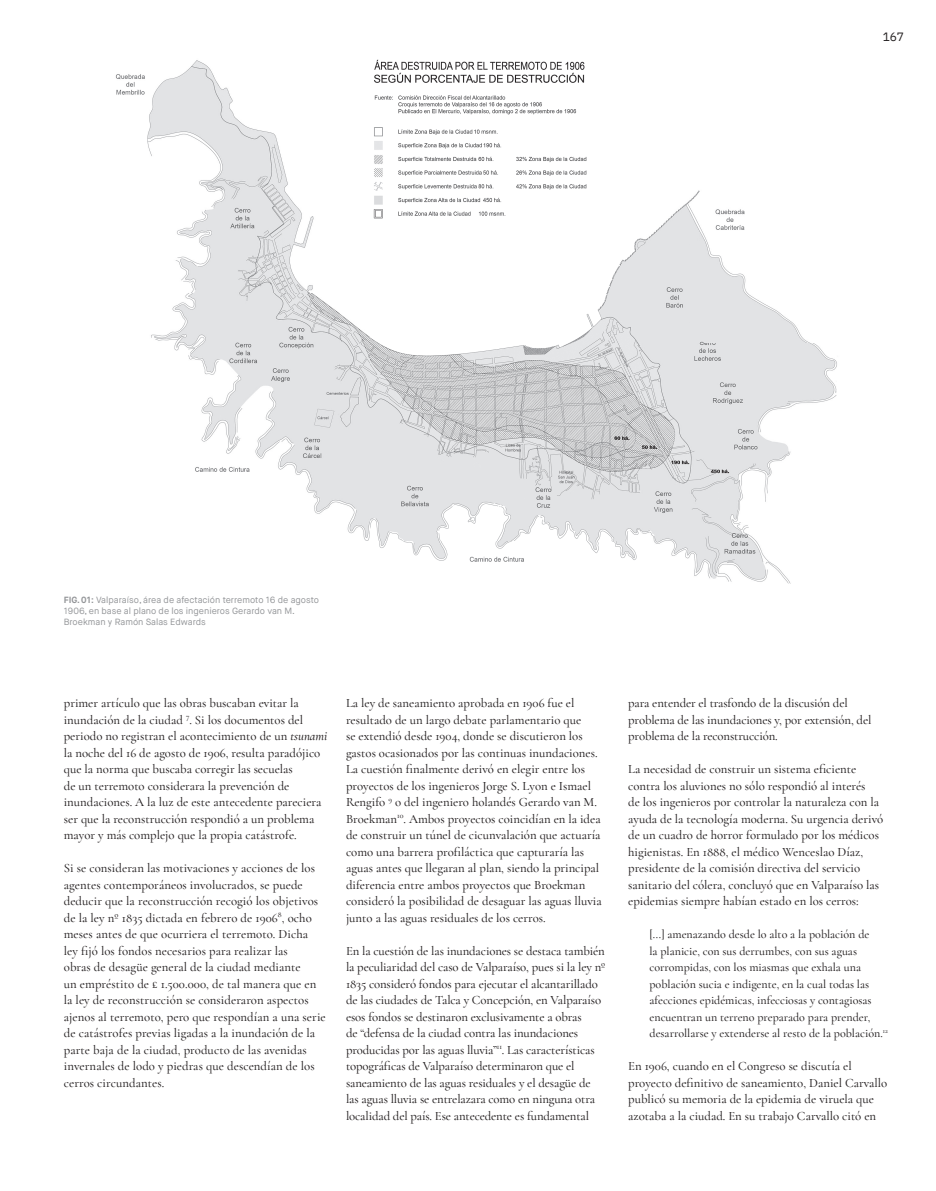
<style>
.page{position:relative;width:936px;height:1191px;background:#fff}
.page>*{position:absolute;margin:0;border:0;box-sizing:border-box;transform-origin:0 0}
.t1{font:500 12.75px/16.5px "Cormorant Garamond";color:#231f20}
.t2{font:500 12px/16.5px "Cormorant Garamond";color:#231f20}
.t3{font:12px "IBM Plex Mono";color:#231f20}
.t4{font:9px/10.8px "Maison Neue";color:#939598}
.s1{font-weight:700}
.s2{font-style:italic}
</style>
<div class="page">
<img style="left:115px;top:59px;width:722px;height:525px">
<p class="t3" style="left:882px;top:28px;width:23px">167</p>
<p class="t4" style="left:64px;top:594px;width:257px"><span class="s1">FIG. 01:</span> Valparaíso, área de afectación terremoto 16 de agosto<br>1906, en base al plano de los ingenieros Gerardo van M.<br>Broekman y Ramón Salas Edwards</p>
<p class="t1" style="left:64px;top:694px;width:265px">primer artículo que las obras buscaban evitar la inundación de la ciudad <sup>7</sup>. Si los documentos del periodo no registran el acontecimiento de un <span class="s2">tsunami </span>la noche del 16 de agosto de 1906, resulta paradójico que la norma que buscaba corregir las secuelas<br>de un terremoto considerara la prevención de inundaciones. A la luz de este antecedente pareciera ser que la reconstrucción respondió a un problema mayor y más complejo que la propia catástrofe.</p>
<p class="t1" style="left:64px;top:859px;width:263px">Si se consideran las motivaciones y acciones de los agentes contemporáneos involucrados, se puede deducir que la reconstrucción recogió los objetivos de la ley nº 1835 dictada en febrero de 1906<sup>8</sup>, ocho meses antes de que ocurriera el terremoto. Dicha<br>ley fijó los fondos necesarios para realizar las<br>obras de desagüe general de la ciudad mediante<br>un empréstito de £ 1.500.000, de tal manera que en la ley de reconstrucción se consideraron aspectos ajenos al terremoto, pero que respondían a una serie de catástrofes previas ligadas a la inundación de la parte baja de la ciudad, producto de las avenidas invernales de lodo y piedras que descendían de los cerros circundantes.</p>
<p class="t1" style="left:346px;top:694px;width:257px">La ley de saneamiento aprobada en 1906 fue el resultado de un largo debate parlamentario que<br>se extendió desde 1904, donde se discutieron los gastos ocasionados por las continuas inundaciones.<br>La cuestión finalmente derivó en elegir entre los proyectos de los ingenieros Jorge S. Lyon e Ismael Rengifo <sup>9</sup> o del ingeniero holandés Gerardo van M.<br>Broekman<sup>10</sup>. Ambos proyectos coincidían en la idea de construir un túnel de cicunvalación que actuaría como una barrera profiláctica que capturaría las aguas antes que llegaran al plan, siendo la principal diferencia entre ambos proyectos que Broekman consideró la posibilidad de desaguar las aguas lluvia junto a las aguas residuales de los cerros.</p>
<p class="t1" style="left:346px;top:942px;width:261px">En la cuestión de las inundaciones se destaca también la peculiaridad del caso de Valparaíso, pues si la ley nº 1835 consideró fondos para ejecutar el alcantarillado de las ciudades de Talca y Concepción, en Valparaíso esos fondos se destinaron exclusivamente a obras<br>de “defensa de la ciudad contra las inundaciones producidas por las aguas lluvia”<sup>11</sup>. Las características topográficas de Valparaíso determinaron que el saneamiento de las aguas residuales y el desagüe de las aguas lluvia se entrelazara como en ninguna otra localidad del país. Ese antecedente es fundamental</p>
<p class="t1" style="left:628px;top:694px;width:245px">para entender el trasfondo de la discusión del problema de las inundaciones y, por extensión, del problema de la reconstrucción.</p>
<p class="t1" style="left:628px;top:760px;width:256px">La necesidad de construir un sistema eficiente contra los aluviones no sólo respondió al interés<br>de los ingenieros por controlar la naturaleza con la ayuda de la tecnología moderna. Su urgencia derivó de un cuadro de horror formulado por los médicos higienistas. En 1888, el médico Wenceslao Díaz, presidente de la comisión directiva del servicio sanitario del cólera, concluyó que en Valparaíso las epidemias siempre habían estado en los cerros:</p>
<p class="t2" style="left:649px;top:926px;width:240px">[...] amenazando desde lo alto a la población de<br>la planicie, con sus derrumbes, con sus aguas corrompidas, con los miasmas que exhala una población sucia e indigente, en la cual todas las afecciones epidémicas, infecciosas y contagiosas encuentran un terreno preparado para prender, desarrollarse y extenderse al resto de la población.<sup>12</sup></p>
<p class="t1" style="left:628px;top:1057px;width:260px">En 1906, cuando en el Congreso se discutía el proyecto definitivo de saneamiento, Daniel Carvallo publicó su memoria de la epidemia de viruela que azotaba a la ciudad. En su trabajo Carvallo citó en</p>
</div>
